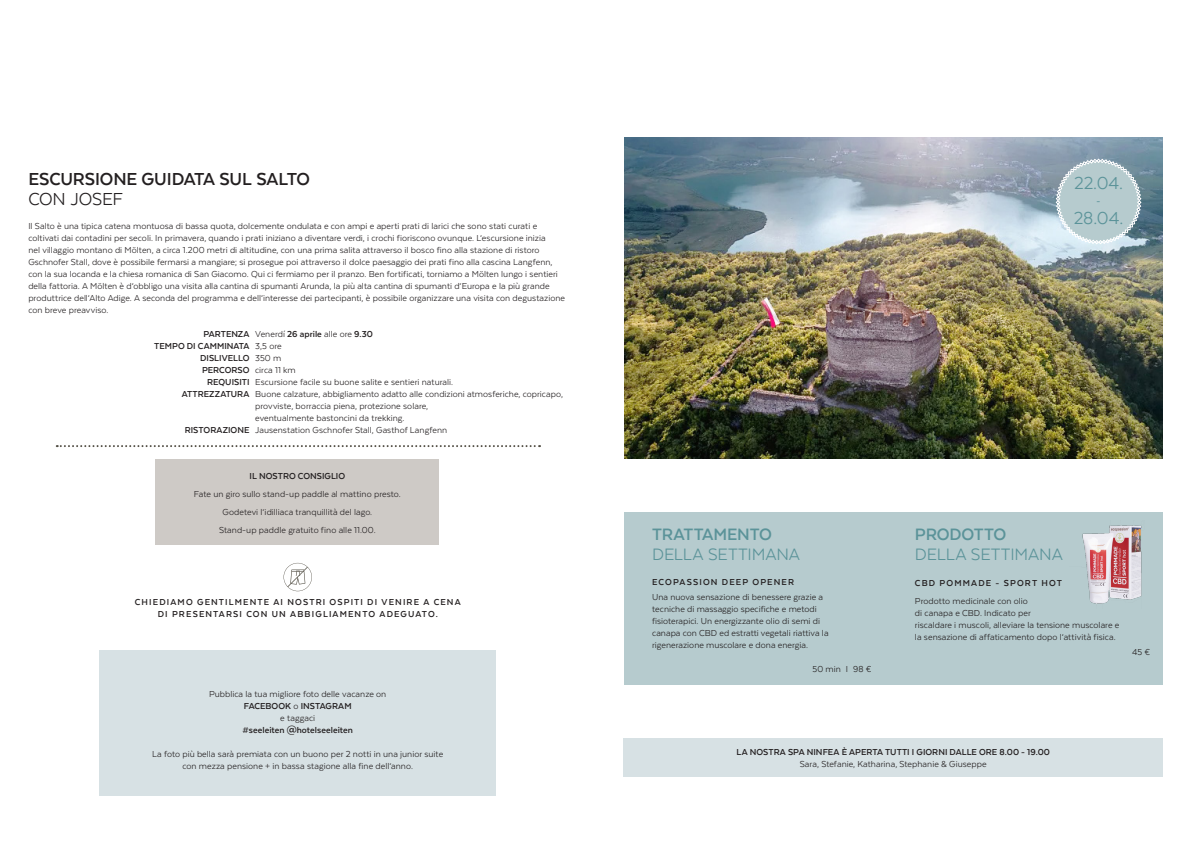
<style>
.page{position:relative;width:1191px;height:842px;background:#fff}
.page>*{position:absolute;margin:0;border:0;box-sizing:border-box;transform-origin:0 0}
.t1{font:700 20px/20px "Texta";letter-spacing:-.005em;color:#231f20}
.t2{font:20px "Texta";color:#5b9399}
.t3{font:19px "Texta";letter-spacing:-.01em;color:#5b9399}
.t4{font:700 19px "Texta";letter-spacing:-.01em;color:#5b9399}
.Grundschrift{font:10px/12px "Texta";color:#231f20}
.Untertitel{font:700 10px/12px "Texta";letter-spacing:.11em;color:#231f20;text-align:center}
.Grundschrift-2{font:700 10px/12px "Texta";letter-spacing:.005em;color:#231f20;text-align:center}
.Untertitel-2{font:700 10px "Texta";color:#231f20}
.Untertitel-3{font:700 10px "Texta";letter-spacing:.005em;color:#231f20}
.Untertitel-4{font:10px "Texta";color:#231f20}
.t5{font:700 10px "Texta";color:#5b9399}
.s1{font-weight:400}
.s2{font-weight:700}
</style>
<div class="page">
<div style="left:624px;top:512px;width:538px;height:173px;background:#b6cbce"></div>
<img style="left:624px;top:137px;width:538px;height:322px">
<svg style="left:57px;top:445px;width:483px;height:2px"></svg>
<svg style="left:283px;top:563px;width:29px;height:28px"></svg>
<svg style="left:1056px;top:159px;width:85px;height:85px;background:#b4c7cd"></svg>
<img style="left:1082px;top:525px;width:60px;height:79px">
<div style="left:99px;top:650px;width:397px;height:146px;background:#d7e1e4"></div>
<div style="left:156px;top:459px;width:283px;height:85px;background:#cecac6"></div>
<div style="left:623px;top:738px;width:540px;height:38px;background:#d7e1e4"></div>
<p class="t1" style="left:28px;top:169px;width:283px">ESCURSIONE GUIDATA SUL SALTO<br><span class="s1">CON JOSEF</span></p>
<p class="Grundschrift" style="left:28px;top:220px;width:538px">Il Salto è una tipica catena montuosa di bassa quota, dolcemente ondulata e con ampi e aperti prati di larici che sono stati curati e coltivati dai contadini per secoli. In primavera, quando i prati iniziano a diventare verdi, i crochi fioriscono ovunque. L‘escursione inizia<br>nel villaggio montano di Mölten, a circa 1.200 metri di altitudine, con una prima salita attraverso il bosco fino alla stazione di ristoro Gschnofer Stall, dove è possibile fermarsi a mangiare; si prosegue poi attraverso il dolce paesaggio dei prati fino alla cascina Langfenn, con la sua locanda e la chiesa romanica di San Giacomo. Qui ci fermiamo per il pranzo. Ben fortificati, torniamo a Mölten lungo i sentieri della fattoria. A Mölten è d‘obbligo una visita alla cantina di spumanti Arunda, la più alta cantina di spumanti d‘Europa e la più grande produttrice dell‘Alto Adige. A seconda del programma e dell‘interesse dei partecipanti, è possibile organizzare una visita con degustazione con breve preavviso.</p>
<p class="Untertitel-2" style="left:203px;top:329px;width:171px">PARTENZA <span class="s1">Venerdí</span> 26 aprile <span class="s1">alle ore</span> 9.30</p>
<p class="Untertitel-2" style="left:154px;top:341px;width:129px">TEMPO DI CAMMINATA <span class="s1">3,5 ore</span></p>
<p class="Untertitel-3" style="left:200px;top:353px;width:83px">DISLIVELLO <span class="s1">350 m</span></p>
<p class="Grundschrift" style="left:202px;top:364px;width:95px"><span class="s2">PERCORSO</span> circa 11 km</p>
<p class="Grundschrift" style="left:207px;top:376px;width:247px"><span class="s2">REQUISITI</span> Escursione facile su buone salite e sentieri naturali.</p>
<p class="Grundschrift" style="left:182px;top:388px;width:383px"><span class="s2">ATTREZZATURA</span> Buone calzature, abbigliamento adatto alle condizioni atmosferiche, copricapo,</p>
<p class="Grundschrift" style="left:255px;top:400px;width:174px">provviste, borraccia piena, protezione solare,</p>
<p class="Grundschrift" style="left:255px;top:412px;width:151px">eventualmente bastoncini da trekking.</p>
<p class="Grundschrift" style="left:185px;top:424px;width:264px"><span class="s2">RISTORAZIONE</span> Jausenstation Gschnofer Stall, Gasthof Langfenn</p>
<p class="Grundschrift-2" style="left:249px;top:469px;width:97px">IL NOSTRO CONSIGLIO</p>
<p class="Grundschrift" style="left:194px;top:487px;width:208px">Fate un giro sullo stand-up paddle al mattino presto.</p>
<p class="Grundschrift" style="left:222px;top:505px;width:151px">Godetevi l‘idilliaca tranquillità del lago.</p>
<p class="Grundschrift" style="left:219px;top:523px;width:158px">Stand-up paddle gratuito fino alle 11.00.</p>
<p class="Untertitel" style="left:135px;top:596px;width:327px">CHIEDIAMO GENTILMENTE AI NOSTRI OSPITI DI VENIRE A CENA<br>DI PRESENTARSI CON UN ABBIGLIAMENTO ADEGUATO.</p>
<p class="Grundschrift" style="left:209px;top:688px;width:179px">Pubblica la tua migliore foto delle vacanze on</p>
<p class="Grundschrift-2" style="left:244px;top:700px;width:109px">FACEBOOK <span class="s1">o</span> INSTAGRAM</p>
<p class="Grundschrift-2" style="left:242px;top:712px;width:112px"><span class="s1">e taggaci<br></span>#seeleiten @hotelseeleiten</p>
<p class="Grundschrift" style="left:152px;top:748px;width:292px;text-align:center">La foto più bella sarà premiata con un buono per 2 notti in una junior suite con mezza pensione + in bassa stagione alla fine dell‘anno.</p>
<p class="t2" style="left:1074px;top:173px;width:51px">22.04.</p>
<p class="t5" style="left:1096px;top:196px;width:5px">-</p>
<p class="t2" style="left:1074px;top:208px;width:51px">28.04.</p>
<p class="t4" style="left:652px;top:524px;width:121px">TRATTAMENTO</p>
<p class="t3" style="left:652px;top:544px;width:149px">DELLA SETTIMANA</p>
<p class="Untertitel" style="left:652px;top:576px;width:143px">ECOPASSION DEEP OPENER</p>
<p class="Grundschrift" style="left:652px;top:591px;width:178px">Una nuova sensazione di benessere grazie a tecniche di massaggio specifiche e metodi fisioterapici. Un energizzante olio di semi di canapa con CBD ed estratti vegetali riattiva la rigenerazione muscolare e dona energia.</p>
<p class="Grundschrift" style="left:812px;top:663px;width:60px">50 min I 98 €</p>
<p class="t4" style="left:915px;top:524px;width:93px">PRODOTTO</p>
<p class="t3" style="left:915px;top:544px;width:149px">DELLA SETTIMANA</p>
<p class="Untertitel" style="left:915px;top:577px;width:149px">CBD POMMADE - SPORT HOT</p>
<p class="Grundschrift" style="left:915px;top:595px;width:206px">Prodotto medicinale con olio<br>di canapa e CBD. Indicato per<br>riscaldare i muscoli, alleviare la tensione muscolare e la sensazione di affaticamento dopo l‘attività fisica.</p>
<p class="Untertitel-4" style="left:1132px;top:646px;width:20px">45 €</p>
<p class="Grundschrift-2" style="left:736px;top:746px;width:315px">LA NOSTRA SPA NINFEA È APERTA TUTTI I GIORNI DALLE ORE 8.00 - 19.00</p>
<p class="Grundschrift" style="left:799px;top:758px;width:188px">Sara, Stefanie, Katharina, Stephanie &amp; Giuseppe</p>
</div>
